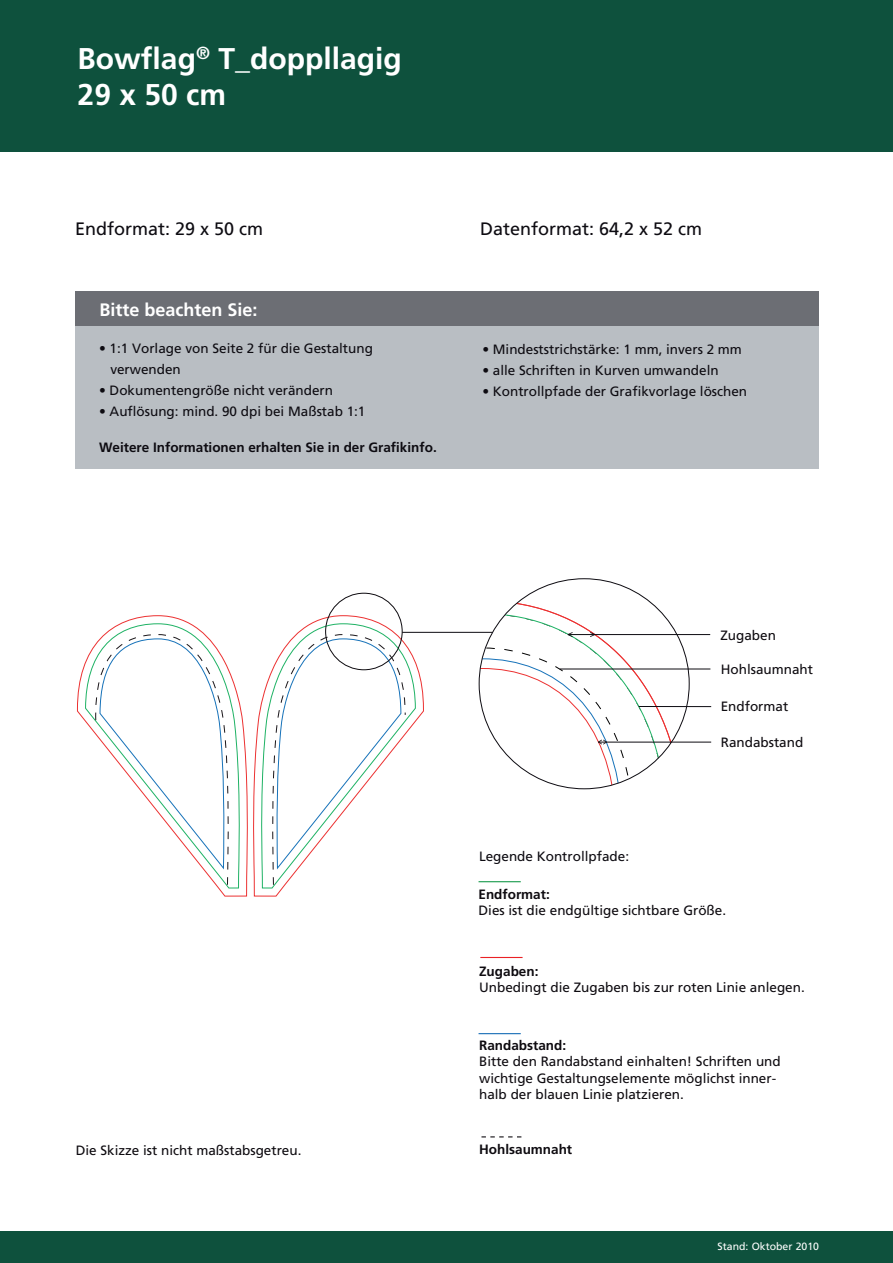
<style>
.page{position:relative;width:893px;height:1263px;background:#fff}
.page>*{position:absolute;margin:0;border:0;box-sizing:border-box;transform-origin:0 0}
.t1{font:700 30px/36px "Frutiger LT Com";color:#fff}
.t2{font:18px "Frutiger LT Com";color:#0d0b11}
.t3{font:700 18px "Frutiger LT Com";color:#fff}
.t4{font:13.5px/16.2px "Frutiger LT Com";color:#0e0b10}
.t5{font:13.5px/21px "Frutiger LT Com";color:#0d0b11}
.t6{font:700 13.5px "Frutiger LT Com";color:#0d0b11}
.t7{font:700 13.5px "Frutiger LT Com";color:#0e0b10}
.t8{font:10.5px "Frutiger LT Com";color:#fff}
</style>
<div class="page">
<hr style="left:402px;top:632px;width:91px;height:1px;background:#0d0b11">
<hr style="left:639px;top:706px;width:72px;height:1px;background:#0d0b11">
<hr style="left:568px;top:634px;width:142px;height:1px;background:#0d0b11">
<hr style="left:598px;top:742px;width:113px;height:1px;background:#0d0b11">
<hr style="left:560px;top:668px;width:150px;height:1px;background:#0d0b11">
<svg style="left:479px;top:600px;width:210px;height:189px"></svg>
<svg style="left:253px;top:615px;width:171px;height:282px"></svg>
<svg style="left:260px;top:623px;width:156px;height:274px"></svg>
<svg style="left:271px;top:634px;width:135px;height:251px"></svg>
<svg style="left:77px;top:615px;width:171px;height:282px"></svg>
<svg style="left:85px;top:623px;width:156px;height:274px"></svg>
<svg style="left:95px;top:634px;width:135px;height:251px"></svg>
<div style="left:325px;top:593px;width:78px;height:77px;border:1px solid #0e0b10;border-radius:50%"></div>
<div style="left:75px;top:292px;width:744px;height:177px;background:#b9bec3"></div>
<div style="left:75px;top:292px;width:744px;height:34px;background:#6c6e74"></div>
<div style="left:0;top:1231px;width:893px;height:32px;background:#0e513d"></div>
<div style="left:0;top:0;width:893px;height:152px;background:#0e513d"></div>
<hr style="left:480px;top:957px;width:43px;height:1px;background:#ea2125">
<hr style="left:479px;top:881px;width:42px;height:1px;background:#169a4b">
<hr style="left:479px;top:1033px;width:42px;height:1px;background:#156cb6">
<svg style="left:481px;top:1136px;width:41px;height:1px"></svg>
<h1 class="t1" style="left:78px;top:40px;width:326px">Bowflag<sup>®</sup> T_doppllagig<br>29 x 50 cm</h1>
<h2 class="t2" style="left:75px;top:218px;width:190px">Endformat: 29 x 50 cm</h2>
<h2 class="t2" style="left:480px;top:218px;width:224px">Datenformat: 64,2 x 52 cm</h2>
<h2 class="t3" style="left:100px;top:299px;width:160px">Bitte beachten Sie:</h2>
<p class="t5" style="left:110px;top:338px;width:264px;text-indent:-11px">• 1:1 Vorlage von Seite 2 für die Gestaltung verwenden</p>
<p class="t5" style="left:99px;top:380px;width:236px">• Dokumentengröße nicht verändern</p>
<p class="t5" style="left:99px;top:401px;width:268px">• Auflösung: mind. 90 dpi bei Maßstab 1:1</p>
<p class="t6" style="left:99px;top:439px;width:339px">Weitere Informationen erhalten Sie in der Grafikinfo.</p>
<p class="t5" style="left:482px;top:338px;width:261px">• Mindeststrichstärke: 1 mm, invers 2 mm</p>
<p class="t5" style="left:482px;top:359px;width:238px">• alle Schriften in Kurven umwandeln</p>
<p class="t5" style="left:482px;top:380px;width:266px">• Kontrollpfade der Grafikvorlage löschen</p>
<p class="t4" style="left:76px;top:1142px;width:227px">Die Skizze ist nicht maßstabsgetreu.</p>
<p class="t4" style="left:720px;top:628px;width:57px">Zugaben</p>
<p class="t4" style="left:721px;top:661px;width:94px">Hohlsaumnaht</p>
<p class="t4" style="left:721px;top:698px;width:69px">Endformat</p>
<p class="t5" style="left:479px;top:846px;width:152px">Legende Kontrollpfade:</p>
<p class="t4" style="left:721px;top:734px;width:84px">Randabstand</p>
<p class="t7" style="left:479px;top:886px;width:73px">Endformat:</p>
<p class="t4" style="left:479px;top:902px;width:249px">Dies ist die endgültige sichtbare Größe.</p>
<p class="t7" style="left:479px;top:963px;width:61px">Zugaben:</p>
<p class="t4" style="left:479px;top:979px;width:327px">Unbedingt die Zugaben bis zur roten Linie anlegen.</p>
<p class="t7" style="left:479px;top:1037px;width:89px">Randabstand:</p>
<p class="t4" style="left:479px;top:1054px;width:303px">Bitte den Randabstand einhalten! Schriften und wichtige Gestaltungselemente möglichst inner&shy;halb der blauen Linie platzieren.</p>
<p class="t7" style="left:479px;top:1141px;width:95px">Hohlsaumnaht</p>
<p class="t8" style="left:718px;top:1240px;width:103px">Stand: Oktober 2010</p>
</div>
